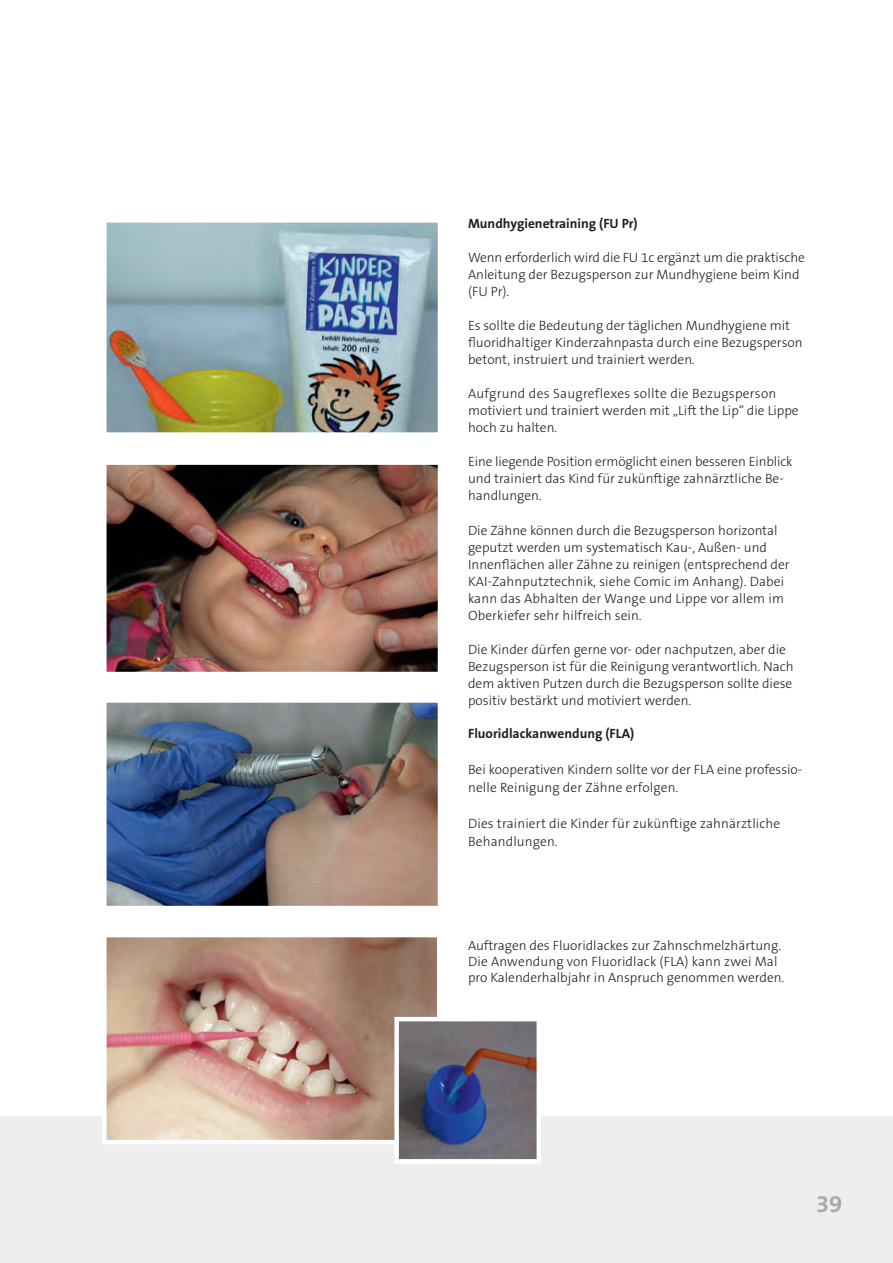
<style>
.page{position:relative;width:893px;height:1263px;background:#fff}
.page>*{position:absolute;margin:0;border:0;box-sizing:border-box;transform-origin:0 0}
.t1{font:700 24px "The Sans B7";color:#a8a9ad}
.t2{font:300 13.5px/17px "The Sans B Plus W3";color:#231f20}
.t3{font:700 13.5px "The Sans B Plus W7";color:#231f20}
</style>
<div class="page">
<div style="left:0;top:1117px;width:893px;height:146px;background:#eeeeef"></div>
<img style="left:107px;top:223px;width:330px;height:209px">
<div style="left:102px;top:218px;width:340px;height:219px;border:4px solid #fff"></div>
<img style="left:107px;top:938px;width:329px;height:201px">
<div style="left:102px;top:933px;width:340px;height:211px;border:4px solid #fff"></div>
<img style="left:107px;top:703px;width:330px;height:202px">
<div style="left:102px;top:698px;width:340px;height:212px;border:4px solid #fff"></div>
<img style="left:107px;top:465px;width:330px;height:206px">
<div style="left:102px;top:460px;width:340px;height:216px;border:4px solid #fff"></div>
<img style="left:399px;top:1022px;width:137px;height:136px">
<div style="left:394px;top:1017px;width:147px;height:146px;border:4px solid #fff"></div>
<p class="t3" style="left:468px;top:215px;width:171px">Mundhygienetraining (FU Pr)</p>
<p class="t2" style="left:468px;top:249px;width:338px">Wenn erforderlich wird die FU 1c ergänzt um die praktische<br>Anleitung der Bezugsperson zur Mundhygiene beim Kind (FU Pr).</p>
<p class="t2" style="left:468px;top:317px;width:336px">Es sollte die Bedeutung der täglichen Mundhygiene mit fluoridhaltiger Kinderzahnpasta durch eine Bezugsperson betont, instruiert und trainiert werden.</p>
<p class="t2" style="left:468px;top:385px;width:332px">Aufgrund des Saugreflexes sollte die Bezugsperson motiviert und trainiert werden mit „Lift the Lip“ die Lippe hoch zu halten.</p>
<p class="t2" style="left:468px;top:453px;width:326px">Eine liegende Position ermöglicht einen besseren Einblick und trainiert das Kind für zukünftige zahnärztliche Be&shy;handlungen.</p>
<p class="t2" style="left:468px;top:521px;width:323px">Die Zähne können durch die Bezugsperson horizontal geputzt werden um systematisch Kau-, Außen- und Innenflächen aller Zähne zu reinigen (entsprechend der KAI-Zahnputztechnik, siehe Comic im Anhang). Dabei kann das Abhalten der Wange und Lippe vor allem im Oberkiefer sehr hilfreich sein.</p>
<p class="t2" style="left:468px;top:641px;width:327px">Die Kinder dürfen gerne vor- oder nachputzen, aber die Bezugsperson ist für die Reinigung verantwortlich. Nach dem aktiven Putzen durch die Bezugsperson sollte diese positiv bestärkt und motiviert werden.</p>
<p class="t3" style="left:468px;top:725px;width:168px">Fluoridlackanwendung (FLA)</p>
<p class="t2" style="left:468px;top:760px;width:336px;line-height:18px">Bei kooperativen Kindern sollte vor der FLA eine professio&shy;nelle Reinigung der Zähne erfolgen.</p>
<p class="t2" style="left:468px;top:814px;width:314px;line-height:18px">Dies trainiert die Kinder für zukünftige zahnärztliche<br>Behandlungen.</p>
<p class="t2" style="left:468px;top:937px;width:318px;line-height:16.2px">Auftragen des Fluoridlackes zur Zahnschmelzhärtung.<br>Die Anwendung von Fluoridlack (FLA) kann zwei Mal pro Kalenderhalbjahr in Anspruch genommen werden.</p>
<h1 class="t1" style="left:816px;top:1191px;width:28px">39</h1>
</div>
